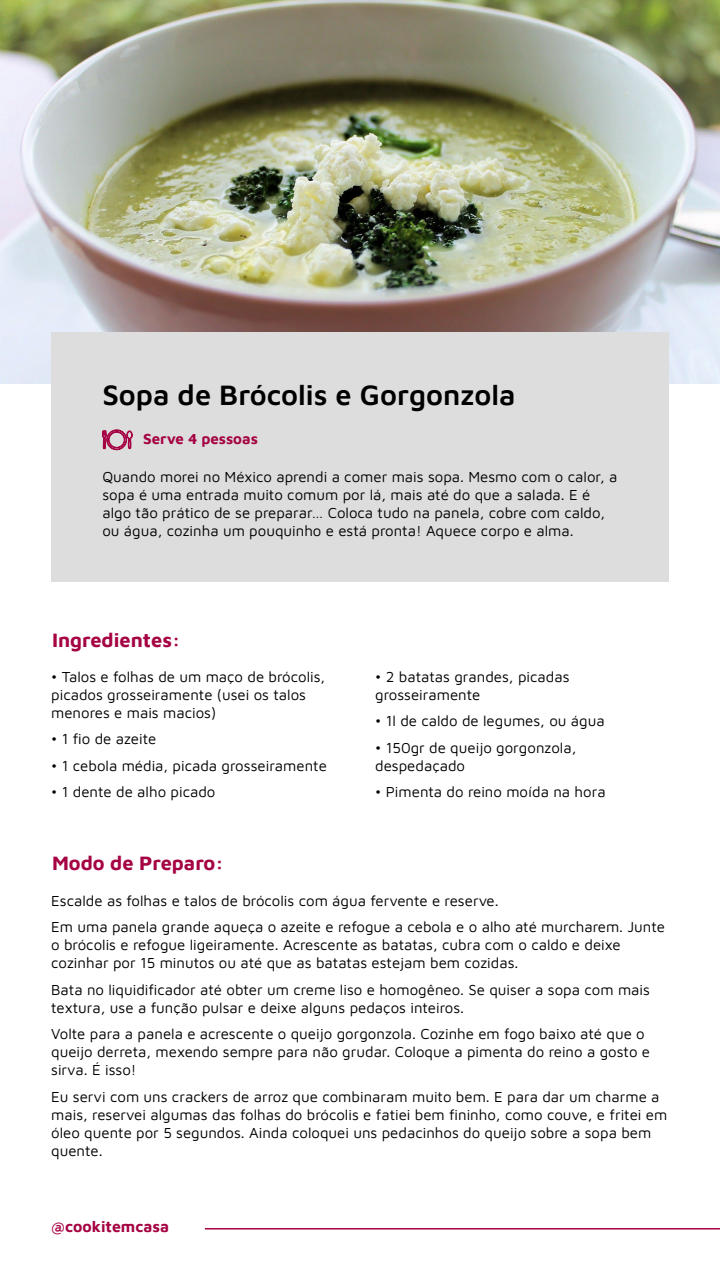
<style>
.page{position:relative;width:720px;height:1280px;background:#fff}
.page>*{position:absolute;margin:0;border:0;box-sizing:border-box;transform-origin:0 0}
.t1{font:600 29px "Maven Pro";color:#000}
.t2{font:700 20px "Maven Pro";color:#a50343}
.t3{font:700 15.8px "Maven Pro";color:#a50343}
.t4{font:15px/18px "Maven Pro";color:#000}
.t5{font:700 15px "Maven Pro";color:#a50343}
</style>
<div class="page">
<img style="left:0;top:0;width:720px;height:384px">
<div style="left:51px;top:333px;width:618px;height:249px;background:#ddd"></div>
<hr style="left:205px;top:1228px;width:515px;height:2px;background:#a50343">
<svg style="left:102px;top:429px;width:31px;height:22px"></svg>
<h1 class="t1" style="left:102px;top:375px;width:415px">Sopa de Brócolis e Gorgonzola</h1>
<p class="t5" style="left:143px;top:429px;width:116px">Serve 4 pessoas</p>
<p class="t4" style="left:102px;top:467px;width:517px">Quando morei no México aprendi a comer mais sopa. Mesmo com o calor, a sopa é uma entrada muito comum por lá, mais até do que a salada. E é algo tão prático de se preparar… Coloca tudo na panela, cobre com caldo, ou água, cozinha um pouquinho e está pronta! Aquece corpo e alma.</p>
<h2 class="t2" style="left:52px;top:626px;width:130px">Ingredientes:</h2>
<p class="t4" style="left:51px;top:667px;width:276px">• Talos e folhas de um maço de brócolis, picados grosseiramente (usei os talos menores e mais macios)</p>
<p class="t4" style="left:51px;top:729px;width:107px">• 1 fio de azeite</p>
<p class="t4" style="left:51px;top:756px;width:277px">• 1 cebola média, picada grosseiramente</p>
<p class="t4" style="left:51px;top:782px;width:166px">• 1 dente de alho picado</p>
<h2 class="t2" style="left:52px;top:850px;width:173px">Modo de Preparo:</h2>
<p class="t4" style="left:375px;top:667px;width:196px">• 2 batatas grandes, picadas grosseiramente</p>
<p class="t4" style="left:375px;top:711px;width:231px">• 1l de caldo de legumes, ou água</p>
<p class="t4" style="left:375px;top:738px;width:203px">• 150gr de queijo gorgonzola, despedaçado</p>
<p class="t4" style="left:375px;top:782px;width:232px">• Pimenta do reino moída na hora</p>
<p class="t4" style="left:51px;top:886px;width:615px;line-height:26.5px">Escalde as folhas e talos de brócolis com água fervente e reserve.<br>Em uma panela grande aqueça o azeite e refogue a cebola e o alho até murcharem. Junte</p>
<p class="t4" style="left:51px;top:935px;width:571px">o brócolis e refogue ligeiramente. Acrescente as batatas, cubra com o caldo e deixe cozinhar por 15 minutos ou até que as batatas estejam bem cozidas.</p>
<p class="t4" style="left:51px;top:979px;width:600px">Bata no liquidificador até obter um creme liso e homogêneo. Se quiser a sopa com mais textura, use a função pulsar e deixe alguns pedaços inteiros.</p>
<p class="t4" style="left:51px;top:1024px;width:600px">Volte para a panela e acrescente o queijo gorgonzola. Cozinhe em fogo baixo até que o queijo derreta, mexendo sempre para não grudar. Coloque a pimenta do reino a gosto e sirva. É isso!</p>
<p class="t4" style="left:51px;top:1086px;width:618px">Eu servi com uns crackers de arroz que combinaram muito bem. E para dar um charme a mais, reservei algumas das folhas do brócolis e fatiei bem fininho, como couve, e fritei em óleo quente por 5 segundos. Ainda coloquei uns pedacinhos do queijo sobre a sopa bem quente.</p>
<p class="t3" style="left:51px;top:1216px;width:120px">@cookitemcasa</p>
</div>
